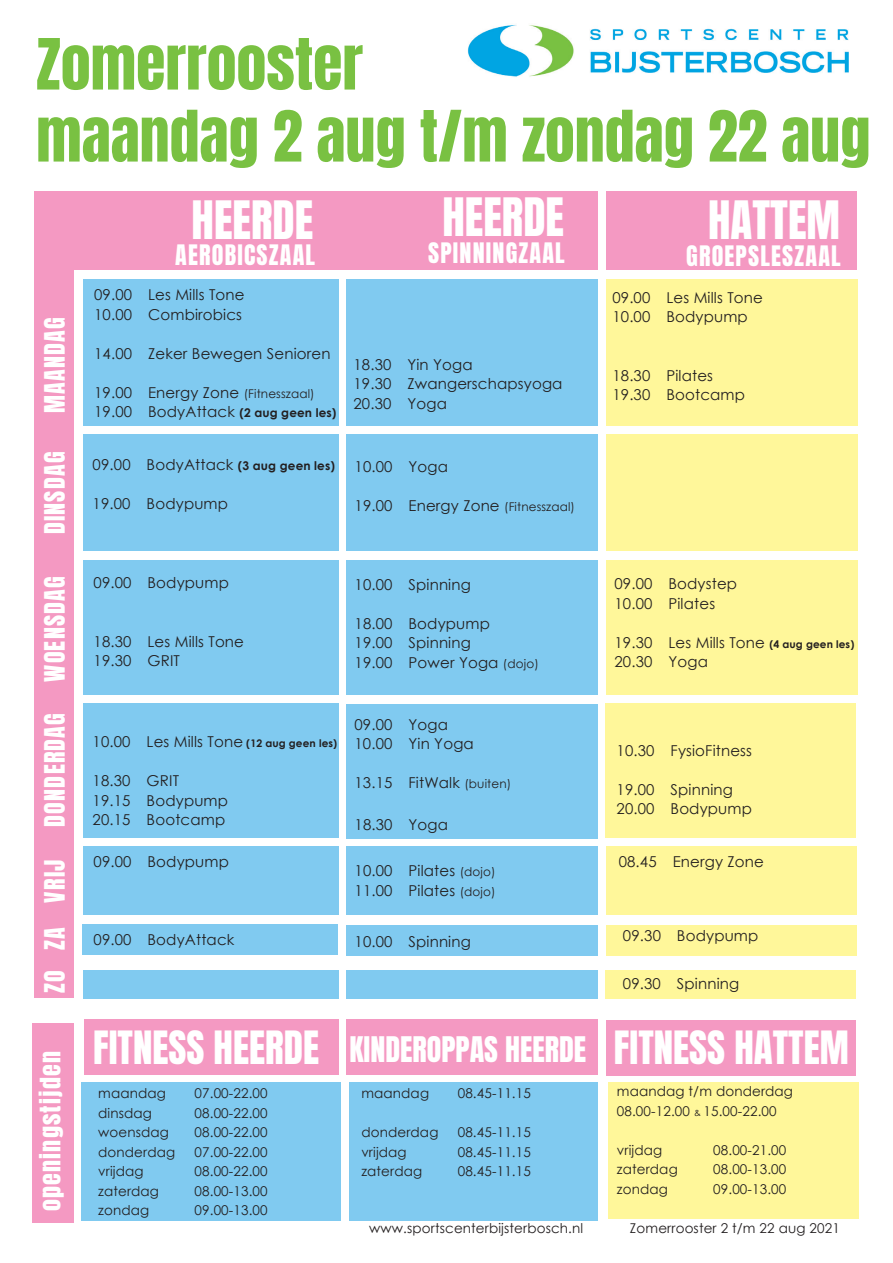
<style>
.page{position:relative;width:893px;height:1263px;background:#fff}
.page>*{position:absolute;margin:0;border:0;box-sizing:border-box;transform-origin:0 0}
.t1{font:60px/72px "Anton";color:#79c142}
.t2{font:45px "Anton";color:#fff}
.t3{font:39px "Anton";color:#fff}
.t4{font:30px "Anton";color:#fff}
.t5{font:24px "Anton";letter-spacing:.05em;color:#fff}
.t6{font:15px/19.5px "Century Gothic";letter-spacing:.01em;color:#231f20}
.t7{font:13.5px/19.5px "Century Gothic";letter-spacing:.01em;color:#231f20}
.s1{font-size:12px}
.s2{font-weight:700;font-size:12px}
.s3{font-weight:700;font-size:10.5px}
.s4{font-size:9px}
</style>
<div class="page">
<img style="left:467px;top:25px;width:382px;height:52px">
<div style="left:606px;top:191px;width:251px;height:79px;background:#f499c2"></div>
<div style="left:34px;top:191px;width:563px;height:79px;background:#f499c2"></div>
<div style="left:34px;top:261px;width:40px;height:737px;background:#f499c2"></div>
<div style="left:83px;top:279px;width:256px;height:147px;background:#80caf0"></div>
<div style="left:346px;top:279px;width:251px;height:147px;background:#80caf0"></div>
<div style="left:83px;top:434px;width:256px;height:117px;background:#80caf0"></div>
<div style="left:606px;top:279px;width:251px;height:147px;background:#fff79a"></div>
<div style="left:346px;top:434px;width:251px;height:117px;background:#80caf0"></div>
<div style="left:606px;top:434px;width:251px;height:117px;background:#fff79a"></div>
<div style="left:83px;top:560px;width:256px;height:135px;background:#80caf0"></div>
<div style="left:346px;top:560px;width:251px;height:135px;background:#80caf0"></div>
<div style="left:606px;top:560px;width:251px;height:135px;background:#fff79a"></div>
<div style="left:83px;top:703px;width:256px;height:134px;background:#80caf0"></div>
<div style="left:346px;top:704px;width:251px;height:134px;background:#80caf0"></div>
<div style="left:605px;top:703px;width:251px;height:134px;background:#fff79a"></div>
<div style="left:83px;top:846px;width:256px;height:69px;background:#80caf0"></div>
<div style="left:346px;top:846px;width:251px;height:69px;background:#80caf0"></div>
<div style="left:606px;top:846px;width:251px;height:69px;background:#fff79a"></div>
<div style="left:82px;top:924px;width:256px;height:31px;background:#80caf0"></div>
<div style="left:346px;top:925px;width:251px;height:30px;background:#80caf0"></div>
<div style="left:606px;top:925px;width:251px;height:30px;background:#fff79a"></div>
<div style="left:83px;top:970px;width:256px;height:28px;background:#80caf0"></div>
<div style="left:346px;top:970px;width:251px;height:28px;background:#80caf0"></div>
<div style="left:605px;top:970px;width:251px;height:28px;background:#fff79a"></div>
<div style="left:33px;top:1023px;width:41px;height:199px;background:#f499c2"></div>
<div style="left:349px;top:1082px;width:248px;height:138px;background:#80caf0"></div>
<div style="left:346px;top:1019px;width:251px;height:55px;background:#f499c2"></div>
<div style="left:606px;top:1020px;width:250px;height:56px;background:#f499c2"></div>
<div style="left:84px;top:1020px;width:255px;height:55px;background:#f499c2"></div>
<div style="left:82px;top:1082px;width:259px;height:138px;background:#80caf0"></div>
<div style="left:608px;top:1082px;width:251px;height:136px;background:#fff79a"></div>
<h1 class="t1" style="left:36px;top:33px;width:836px">Zomerrooster<br>maandag 2 aug t/m zondag 22 aug</h1>
<h2 class="t2" style="left:192px;top:197px;width:123px">HEERDE</h2>
<h2 class="t2" style="left:442px;top:194px;width:123px">HEERDE</h2>
<h2 class="t2" style="left:708px;top:197px;width:134px">HATTEM</h2>
<h3 class="t5" style="left:42px;top:413px;width:97px;rotate:-90deg">MAANDAG</h3>
<h3 class="t5" style="left:42px;top:534px;width:84px;rotate:-90deg">DINSDAG</h3>
<h3 class="t5" style="left:42px;top:682px;width:107px;rotate:-90deg">WOENSDAG</h3>
<h3 class="t5" style="left:42px;top:826px;width:115px;rotate:-90deg">DONDERDAG</h3>
<h3 class="t5" style="left:42px;top:902px;width:44px;rotate:-90deg">VRIJ</h3>
<h3 class="t5" style="left:42px;top:950px;width:24px;rotate:-90deg">ZA</h3>
<h3 class="t5" style="left:42px;top:993px;width:24px;rotate:-90deg">ZO</h3>
<h3 class="t5" style="left:38px;top:1211px;width:161px;rotate:-90deg">openingstijden</h3>
<h3 class="t5" style="left:175px;top:243px;width:141px">AEROBICSZAAL</h3>
<h3 class="t5" style="left:428px;top:241px;width:138px">SPINNINGZAAL</h3>
<h3 class="t5" style="left:686px;top:244px;width:156px">GROEPSLESZAAL</h3>
<p class="t6" style="left:94px;top:285px;width:152px">09.00 Les Mills Tone<br>10.00 Combirobics</p>
<p class="t6" style="left:94px;top:343px;width:238px">14.00 Zeker Bewegen Senioren</p>
<p class="t6" style="left:94px;top:382px;width:244px">19.00 Energy Zone <span class="s1">(Fitnesszaal)<br></span>19.00 BodyAttack <span class="s2">(2 aug geen les)</span></p>
<p class="t6" style="left:93px;top:455px;width:244px">09.00 BodyAttack <span class="s2">(3 aug geen les)</span></p>
<p class="t6" style="left:93px;top:494px;width:137px">19.00 Bodypump</p>
<p class="t6" style="left:353px;top:354px;width:210px">18.30 Yin Yoga<br>19.30 Zwangerschapsyoga<br>20.30 Yoga</p>
<p class="t6" style="left:355px;top:456px;width:95px">10.00 Yoga</p>
<p class="t6" style="left:355px;top:495px;width:222px">19.00 Energy Zone <span class="s1">(Fitnesszaal)</span></p>
<p class="t6" style="left:94px;top:573px;width:137px">09.00 Bodypump</p>
<p class="t6" style="left:94px;top:631px;width:152px">18.30 Les Mills Tone<br>19.30 GRIT</p>
<p class="t6" style="left:355px;top:574px;width:118px">10.00 Spinning</p>
<p class="t6" style="left:355px;top:613px;width:186px">18.00 Bodypump<br>19.00 Spinning<br>19.00 Power Yoga <span class="s1">(dojo)</span></p>
<p class="t6" style="left:93px;top:732px;width:246px">10.00 Les Mills Tone <span class="s3">(12 aug geen les)</span></p>
<p class="t6" style="left:93px;top:771px;width:137px">18.30 GRIT<br>19.15 Bodypump<br>20.15 Bootcamp</p>
<p class="t6" style="left:355px;top:714px;width:121px">09.00 Yoga<br>10.00 Yin Yoga</p>
<p class="t6" style="left:355px;top:773px;width:158px">13.15 FitWalk <span class="s1">(buiten)</span></p>
<p class="t6" style="left:355px;top:815px;width:95px">18.30 Yoga</p>
<p class="t6" style="left:612px;top:287px;width:152px">09.00 Les Mills Tone<br>10.00 Bodypump</p>
<p class="t6" style="left:612px;top:365px;width:134px">18.30 Pilates<br>19.30 Bootcamp</p>
<p class="t6" style="left:614px;top:574px;width:124px">09.00 Bodystep<br>10.00 Pilates</p>
<p class="t6" style="left:614px;top:632px;width:241px">19.30 Les Mills Tone <span class="s3">(4 aug geen les)<br></span>20.30 Yoga</p>
<p class="t6" style="left:617px;top:740px;width:137px">10.30 FysioFitness</p>
<p class="t6" style="left:617px;top:779px;width:137px">19.00 Spinning<br>20.00 Bodypump</p>
<p class="t6" style="left:94px;top:852px;width:137px">09.00 Bodypump</p>
<p class="t6" style="left:619px;top:851px;width:147px">08.45 Energy Zone</p>
<p class="t6" style="left:355px;top:861px;width:142px">10.00 Pilates <span class="s1">(dojo)<br></span>11.00 Pilates <span class="s1">(dojo)</span></p>
<p class="t6" style="left:94px;top:929px;width:142px">09.00 BodyAttack</p>
<p class="t6" style="left:355px;top:931px;width:118px">10.00 Spinning</p>
<p class="t6" style="left:623px;top:925px;width:137px">09.30 Bodypump</p>
<p class="t6" style="left:623px;top:974px;width:118px">09.30 Spinning</p>
<h3 class="t3" style="left:93px;top:1028px;width:227px">FITNESS HEERDE</h3>
<h3 class="t4" style="left:349px;top:1034px;width:238px">KINDEROPPAS HEERDE</h3>
<h3 class="t3" style="left:614px;top:1028px;width:236px">FITNESS HATTEM</h3>
<p class="t7" style="left:361px;top:1083px;width:69px">maandag</p>
<p class="t7" style="left:458px;top:1083px;width:75px">08.45-11.15</p>
<p class="t7" style="left:361px;top:1122px;width:79px">donderdag</p>
<p class="t7" style="left:458px;top:1122px;width:75px">08.45-11.15</p>
<p class="t7" style="left:361px;top:1142px;width:47px">vrijdag</p>
<p class="t7" style="left:458px;top:1142px;width:75px">08.45-11.15</p>
<p class="t7" style="left:361px;top:1161px;width:62px">zaterdag</p>
<p class="t7" style="left:458px;top:1161px;width:75px">08.45-11.15</p>
<p class="t7" style="left:617px;top:1081px;width:178px">maandag t/m donderdag<br>08.00-12.00 <span class="s4">&amp;</span> 15.00-22.00</p>
<p class="t7" style="left:617px;top:1140px;width:47px">vrijdag</p>
<p class="t7" style="left:713px;top:1140px;width:75px">08.00-21.00</p>
<p class="t7" style="left:617px;top:1159px;width:62px">zaterdag</p>
<p class="t7" style="left:713px;top:1159px;width:75px">08.00-13.00</p>
<p class="t7" style="left:617px;top:1179px;width:53px">zondag</p>
<p class="t7" style="left:713px;top:1179px;width:75px">09.00-13.00</p>
<p class="t7" style="left:98px;top:1083px;width:69px">maandag</p>
<p class="t7" style="left:195px;top:1083px;width:75px">07.00-22.00</p>
<p class="t7" style="left:98px;top:1103px;width:55px">dinsdag</p>
<p class="t7" style="left:195px;top:1103px;width:75px">08.00-22.00</p>
<p class="t7" style="left:98px;top:1122px;width:72px">woensdag</p>
<p class="t7" style="left:195px;top:1122px;width:75px">08.00-22.00</p>
<p class="t7" style="left:98px;top:1142px;width:79px">donderdag</p>
<p class="t7" style="left:195px;top:1142px;width:75px">07.00-22.00</p>
<p class="t7" style="left:98px;top:1161px;width:47px">vrijdag</p>
<p class="t7" style="left:195px;top:1161px;width:75px">08.00-22.00</p>
<p class="t7" style="left:98px;top:1181px;width:62px">zaterdag</p>
<p class="t7" style="left:195px;top:1181px;width:75px">08.00-13.00</p>
<p class="t7" style="left:98px;top:1200px;width:53px">zondag</p>
<p class="t7" style="left:195px;top:1200px;width:75px">09.00-13.00</p>
<p class="t7" style="left:369px;top:1218px;width:216px">www.sportscenterbijsterbosch.nl</p>
<p class="t7" style="left:630px;top:1218px;width:211px">Zomerrooster 2 t/m 22 aug 2021</p>
</div>
